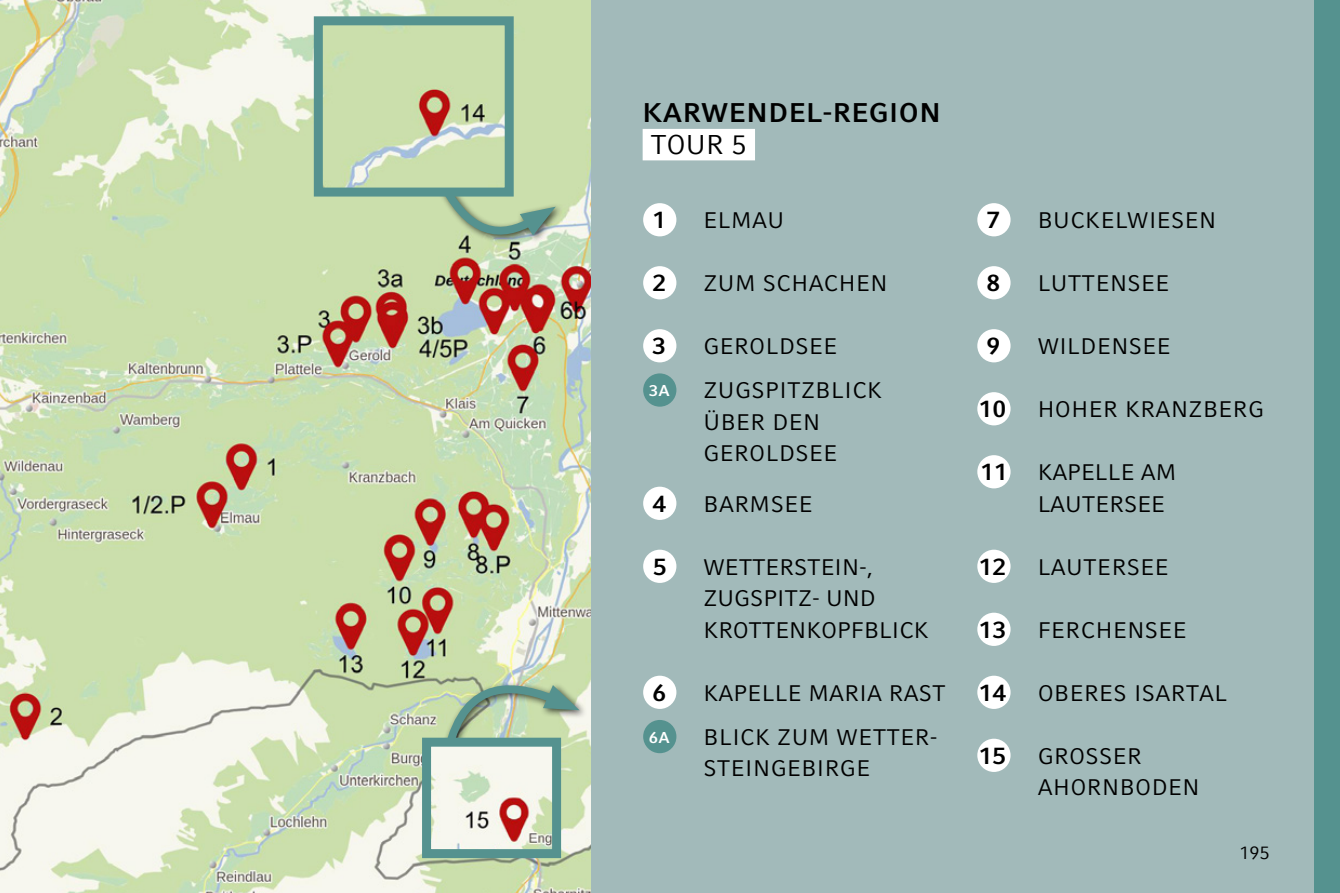
<style>
.page{position:relative;width:1340px;height:893px;background:#fff}
.page>*{position:absolute;margin:0;border:0;box-sizing:border-box;transform-origin:0 0}
.Tour____Head{font:700 27px "Compatil Fact LT Pro";letter-spacing:.02em;color:#000}
.Tour____Tourenname{font:27px "Compatil Fact LT Com";color:#000}
.Tour____Karte____Zah{font:700 23.62px "Compatil Fact LT Pro";letter-spacing:.02em;color:#000}
.Tour____Karte____Sto{font:22.5px/31.5px "Compatil Fact LT Pro";letter-spacing:.02em;color:#000}
.Tour____Karte____Sto-2{font:22.5px/31.5px "Compatil Fact LT Pro";color:#000}
.t1{font:18px "Compatil Fact LT Com";color:#000}
.Tour____Karte____Zah-2{font:700 15.75px "Compatil Fact LT Pro";color:#fff}
</style>
<div class="page">
<img style="left:0;top:0;width:591px;height:893px">
<div style="left:591px;top:0;width:748px;height:893px;background:#a2baba"></div>
<div style="left:642px;top:129px;width:113px;height:31px;background:#fff"></div>
<div style="left:643px;top:203px;width:33px;height:33px;background:#fff;border-radius:50%"></div>
<div style="left:643px;top:266px;width:33px;height:33px;background:#fff;border-radius:50%"></div>
<div style="left:643px;top:329px;width:33px;height:33px;background:#fff;border-radius:50%"></div>
<div style="left:643px;top:373px;width:33px;height:34px;background:#55928f;border-radius:50%"></div>
<div style="left:643px;top:487px;width:33px;height:33px;background:#fff;border-radius:50%"></div>
<div style="left:643px;top:550px;width:33px;height:33px;background:#fff;border-radius:50%"></div>
<div style="left:643px;top:676px;width:33px;height:33px;background:#fff;border-radius:50%"></div>
<div style="left:643px;top:720px;width:33px;height:33px;background:#55928f;border-radius:50%"></div>
<div style="left:1314px;top:0;width:25px;height:893px;background:#55928f"></div>
<div style="left:977px;top:203px;width:33px;height:33px;background:#fff;border-radius:50%"></div>
<div style="left:977px;top:266px;width:33px;height:33px;background:#fff;border-radius:50%"></div>
<div style="left:977px;top:329px;width:33px;height:33px;background:#fff;border-radius:50%"></div>
<div style="left:977px;top:392px;width:33px;height:33px;background:#fff;border-radius:50%"></div>
<div style="left:977px;top:455px;width:33px;height:33px;background:#fff;border-radius:50%"></div>
<div style="left:977px;top:550px;width:33px;height:33px;background:#fff;border-radius:50%"></div>
<div style="left:977px;top:613px;width:33px;height:33px;background:#fff;border-radius:50%"></div>
<div style="left:977px;top:676px;width:33px;height:33px;background:#fff;border-radius:50%"></div>
<div style="left:977px;top:739px;width:33px;height:33px;background:#fff;border-radius:50%"></div>
<div style="left:436px;top:180px;width:128px;height:64px;background:#000;opacity:.7"></div>
<svg style="left:433px;top:174px;width:123px;height:69px;background:#adc7a2"></svg>
<img style="left:324px;top:26px;width:179px;height:161px">
<div style="left:314px;top:16px;width:199px;height:181px;border:9px solid #55928f"></div>
<div style="left:440px;top:681px;width:148px;height:80px;background:#000;opacity:.7"></div>
<img style="left:438px;top:675px;width:141px;height:86px">
<img style="left:432px;top:748px;width:119px;height:100px">
<div style="left:422px;top:738px;width:139px;height:120px;border:9px solid #55928f"></div>
<p class="Tour____Head" style="left:642px;top:97px;width:299px">KARWENDEL-REGION</p>
<p class="Tour____Tourenname" style="left:650px;top:129px;width:98px">TOUR 5</p>
<p class="Tour____Karte____Zah" style="left:652px;top:206px;width:15px">1</p>
<p class="Tour____Karte____Sto" style="left:703px;top:205px;width:82px">ELMAU</p>
<p class="Tour____Karte____Zah" style="left:986px;top:206px;width:15px">7</p>
<p class="Tour____Karte____Sto" style="left:1037px;top:205px;width:180px">BUCKELWIESEN</p>
<p class="Tour____Karte____Zah" style="left:652px;top:269px;width:15px">2</p>
<p class="Tour____Karte____Sto" style="left:703px;top:268px;width:185px">ZUM SCHACHEN</p>
<p class="Tour____Karte____Zah" style="left:986px;top:269px;width:15px">8</p>
<p class="Tour____Karte____Sto" style="left:1037px;top:268px;width:133px">LUTTENSEE</p>
<p class="Tour____Karte____Zah" style="left:652px;top:332px;width:15px">3</p>
<p class="Tour____Karte____Zah-2" style="left:649px;top:381px;width:22px">3A</p>
<p class="Tour____Karte____Zah" style="left:652px;top:489px;width:15px">4</p>
<p class="Tour____Karte____Sto" style="left:703px;top:331px;width:135px">GEROLDSEE</p>
<p class="Tour____Karte____Sto" style="left:703px;top:375px;width:180px">ZUGSPITZBLICK<br>ÜBER DEN<br>GEROLDSEE</p>
<p class="Tour____Karte____Sto" style="left:703px;top:488px;width:110px">BARMSEE</p>
<p class="Tour____Karte____Zah" style="left:986px;top:332px;width:15px">9</p>
<p class="Tour____Karte____Sto" style="left:1037px;top:331px;width:135px">WILDENSEE</p>
<p class="Tour____Karte____Zah" style="left:979px;top:395px;width:28px">10</p>
<p class="Tour____Karte____Sto" style="left:1037px;top:394px;width:228px">HOHER KRANZBERG</p>
<p class="Tour____Karte____Zah" style="left:980px;top:458px;width:28px">11</p>
<p class="Tour____Karte____Sto-2" style="left:1037px;top:457px;width:140px">KAPELLE AM<br>LAUTERSEE</p>
<p class="Tour____Karte____Zah" style="left:653px;top:553px;width:15px">5</p>
<p class="Tour____Karte____Sto-2" style="left:703px;top:551px;width:227px">WETTERSTEIN-,<br>ZUGSPITZ- UND<br>KROTTENKOPFBLICK</p>
<p class="Tour____Karte____Zah" style="left:979px;top:552px;width:28px">12</p>
<p class="Tour____Karte____Zah" style="left:979px;top:615px;width:28px">13</p>
<p class="Tour____Karte____Sto" style="left:1037px;top:551px;width:132px">LAUTERSEE</p>
<p class="Tour____Karte____Sto" style="left:1037px;top:614px;width:151px">FERCHENSEE</p>
<p class="Tour____Karte____Zah" style="left:652px;top:678px;width:15px">6</p>
<p class="Tour____Karte____Zah-2" style="left:649px;top:728px;width:22px">6A</p>
<p class="Tour____Karte____Sto" style="left:703px;top:677px;width:243px">KAPELLE MARIA RAST</p>
<p class="Tour____Karte____Sto" style="left:703px;top:721px;width:236px">BLICK ZUM WETTER-<br>STEINGEBIRGE</p>
<p class="Tour____Karte____Zah" style="left:979px;top:678px;width:28px">14</p>
<p class="Tour____Karte____Zah" style="left:979px;top:741px;width:28px">15</p>
<p class="Tour____Karte____Sto" style="left:1037px;top:677px;width:191px">OBERES ISARTAL</p>
<p class="Tour____Karte____Sto" style="left:1037px;top:740px;width:163px">GROSSER<br>AHORNBODEN</p>
<p class="t1" style="left:1239px;top:842px;width:32px">195</p>
</div>
